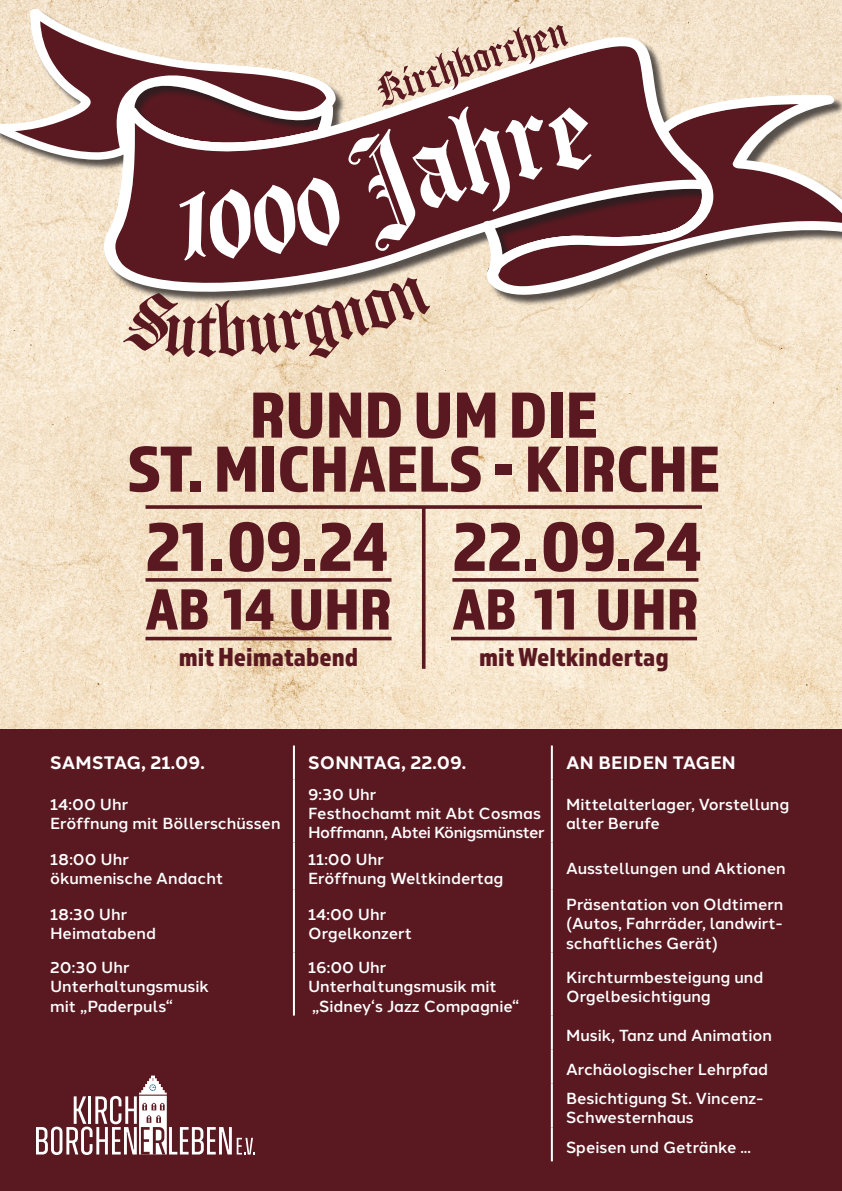
<style>
.page{position:relative;width:842px;height:1191px;background:#fff}
.page>*{position:absolute;margin:0;border:0;box-sizing:border-box;transform-origin:0 0}
.t1{font:72px "Almaq Refined";letter-spacing:-.01em;color:#5a1921}
.t2{font:67.5px/54px "Almaq Refined";color:#5a1921;text-align:center}
.t3{font:60.3px "Almaq Refined";color:#5a1921}
.t4{font:45px "Carol Gothic";color:#5a1921}
.t5{font:27px "Almaq Refined";color:#5a1921}
.t6{font:700 18px "Halcom";letter-spacing:.01em;color:#fff}
.t7{font:500 16px/19.2px "Halcom";color:#fff}
.t8{font:500 16px/19.2px "Halcom";letter-spacing:-.03em;color:#fff}
</style>
<div class="page">
<img style="left:0;top:0;width:842px;height:730px">
<svg style="left:145px;top:578px;width:247px;height:4px"></svg>
<svg style="left:145px;top:505px;width:557px;height:4px"></svg>
<hr style="left:422px;top:507px;width:3px;height:162px;background:#5a1921">
<hr style="left:145px;top:637px;width:247px;height:3px;background:#5a1921">
<hr style="left:451px;top:637px;width:246px;height:3px;background:#5a1921">
<svg style="left:452px;top:578px;width:246px;height:4px"></svg>
<svg style="left:0;top:8px;width:842px;height:287px"></svg>
<div style="left:0;top:730px;width:842px;height:461px;background:#5a1921"></div>
<hr style="left:293px;top:745px;width:2px;height:34px;background:#fff">
<hr style="left:551px;top:745px;width:2px;height:34px;background:#fff">
<hr style="left:293px;top:779px;width:2px;height:63px;background:#fff">
<hr style="left:551px;top:779px;width:2px;height:63px;background:#fff">
<hr style="left:293px;top:842px;width:2px;height:47px;background:#fff">
<hr style="left:551px;top:842px;width:2px;height:47px;background:#fff">
<hr style="left:293px;top:889px;width:2px;height:63px;background:#fff">
<hr style="left:551px;top:889px;width:2px;height:63px;background:#fff">
<hr style="left:293px;top:952px;width:2px;height:63px;background:#fff">
<hr style="left:551px;top:952px;width:2px;height:63px;background:#fff">
<hr style="left:551px;top:1015px;width:2px;height:34px;background:#fff">
<hr style="left:551px;top:1049px;width:2px;height:34px;background:#fff">
<hr style="left:551px;top:1083px;width:2px;height:44px;background:#fff">
<hr style="left:551px;top:1127px;width:2px;height:34px;background:#fff">
<svg style="left:36px;top:1075px;width:219px;height:80px"></svg>
<svg style="left:487px;top:23px;width:82px;height:45px"></svg>
<svg style="left:123px;top:85px;width:583px;height:276px"></svg>
<h3 class="t4" style="left:369px;top:65px;width:119px;rotate:-19deg">Kirchbo</h3>
<h2 class="t2" style="left:128px;top:386px;width:594px">RUND UM DIE<br>ST. MICHAELS - KIRCHE</h2>
<h1 class="t1" style="left:145px;top:503px;width:558px">21. 09.24 22. 09.24</h1>
<h3 class="t3" style="left:145px;top:573px;width:554px">AB 14 UHR AB 11 UHR</h3>
<h3 class="t5" style="left:179px;top:640px;width:181px">mit Heimatabend</h3>
<h3 class="t5" style="left:479px;top:640px;width:191px">mit Weltkindertag</h3>
<p class="t6" style="left:50px;top:748px;width:156px">SAMSTAG, 21.09.</p>
<p class="t6" style="left:308px;top:748px;width:160px">SONNTAG, 22.09.</p>
<p class="t6" style="left:566px;top:748px;width:171px">AN BEIDEN TAGEN</p>
<p class="t7" style="left:50px;top:793px;width:232px">14:00 Uhr<br>Eröffnung mit Böllerschüssen</p>
<p class="t8" style="left:308px;top:783px;width:238px">9:30 Uhr<br>Festhochamt mit Abt Cosmas<br>Hoffmann, Abtei Königsmünster</p>
<p class="t7" style="left:566px;top:793px;width:225px">Mittelalterlager, Vorstellung alter Berufe</p>
<p class="t7" style="left:50px;top:848px;width:175px">18:00 Uhr ökumenische Andacht</p>
<p class="t7" style="left:308px;top:848px;width:197px">11:00 Uhr<br>Eröffnung Weltkindertag</p>
<p class="t7" style="left:566px;top:857px;width:221px">Ausstellungen und Aktionen</p>
<p class="t7" style="left:50px;top:903px;width:107px">18:30 Uhr<br>Heimatabend</p>
<p class="t7" style="left:308px;top:903px;width:105px">14:00 Uhr<br>Orgelkonzert</p>
<p class="t7" style="left:566px;top:893px;width:219px;text-align:justify">Präsentation von Oldtimern (Autos, Fahrräder, landwirt&shy;schaftliches Gerät)</p>
<p class="t7" style="left:50px;top:956px;width:160px">20:30 Uhr<br>Unterhaltungsmusik mit „Paderpuls“</p>
<p class="t7" style="left:308px;top:956px;width:213px">16:00 Uhr<br>Unterhaltungsmusik mit „Sidney‘s Jazz Compagnie“</p>
<p class="t7" style="left:566px;top:966px;width:199px">Kirchturmbesteigung und<br>Orgelbesichtigung</p>
<p class="t7" style="left:566px;top:1016px;width:207px;line-height:34px">Musik, Tanz und Animation<br>Archäologischer Lehrpfad</p>
<p class="t7" style="left:566px;top:1087px;width:199px">Besichtigung St. Vincenz-<br>Schwesternhaus</p>
<p class="t7" style="left:566px;top:1136px;width:187px">Speisen und Getränke ...</p>
</div>
